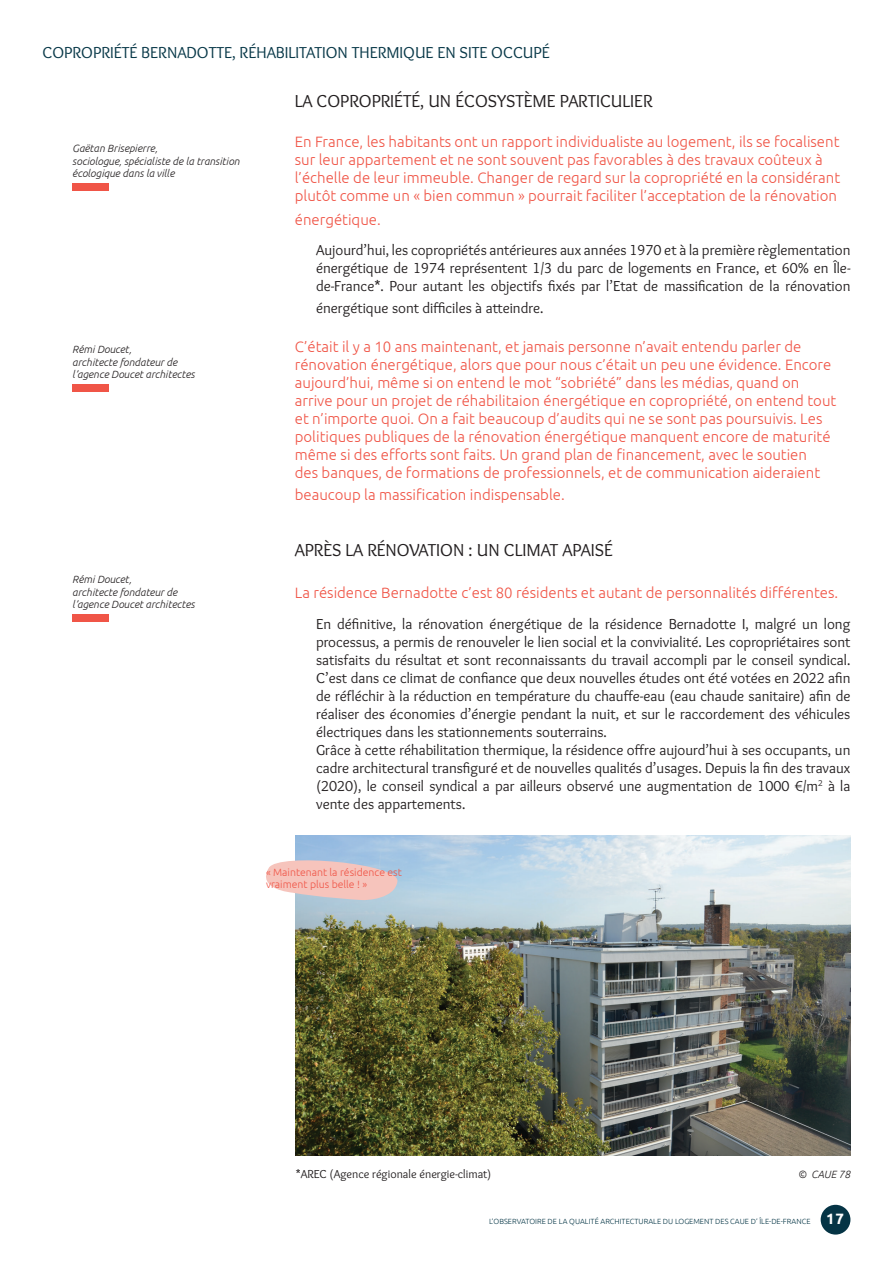
<style>
.page{position:relative;width:893px;height:1263px;background:#fff}
.page>*{position:absolute;margin:0;border:0;box-sizing:border-box;transform-origin:0 0}
.t1{font:18px "Overlock";color:#231f20}
.t2{font:16.5px "Overlock";color:#083848}
.t3{font:15px/18px "Overlock";color:#231f20;text-align:justify}
.t4{font:300 15px/18px "Ubuntu";color:#f05547}
.t5{font:12px "Overlock";color:#231f20}
.t6{font:italic 300 10.5px/12.6px "Ubuntu";color:#231f20}
.t7{font:300 10.5px/12.6px "Ubuntu";color:#f05547}
.t8{font:300 7.5px "Ubuntu";color:#083848}
.s1{font-weight:700;font-size:15px;color:#fff}
</style>
<div class="page">
<img style="left:295px;top:835px;width:555px;height:320px">
<div style="left:821px;top:1205px;width:29px;height:29px;background:#053445;border-radius:50%"></div>
<div style="left:73px;top:614px;width:36px;height:7px;background:#f05547"></div>
<div style="left:73px;top:384px;width:36px;height:7px;background:#f05547"></div>
<div style="left:73px;top:183px;width:36px;height:8px;background:#f05547"></div>
<svg style="left:266px;top:852px;width:134px;height:48px;background:#e0c9cc"></svg>
<p class="t2" style="left:43px;top:44px;width:509px">COPROPRIÉTÉ BERNADOTTE, RÉHABILITATION THERMIQUE EN SITE OCCUPÉ</p>
<p class="t1" style="left:295px;top:91px;width:359px">LA COPROPRIÉTÉ, UN ÉCOSYSTÈME PARTICULIER</p>
<p class="t4" style="left:295px;top:132px;width:547px">En France, les habitants ont un rapport individualiste au logement, ils se focalisent sur leur appartement et ne sont souvent pas favorables à des travaux coûteux à l’échelle de leur immeuble. Changer de regard sur la copropriété en la considérant plutôt comme un « bien commun » pourrait faciliter l’acceptation de la rénovation</p>
<p class="t4" style="left:295px;top:210px;width:87px">énergétique.</p>
<p class="t3" style="left:316px;top:242px;width:536px">Aujourd’hui, les copropriétés antérieures aux années 1970 et à la première règlementation énergétique de 1974 représentent 1/3 du parc de logements en France, et 60% en Île&shy;de-France*. Pour autant les objectifs fixés par l’Etat de massification de la rénovation</p>
<p class="t3" style="left:316px;top:299px;width:229px">énergétique sont difficiles à atteindre.</p>
<p class="t4" style="left:295px;top:338px;width:543px">C’était il y a 10 ans maintenant, et jamais personne n’avait entendu parler de rénovation énergétique, alors que pour nous c’était un peu une évidence. Encore aujourd’hui, même si on entend le mot “sobriété” dans les médias, quand on arrive pour un projet de réhabilitaion énergétique en copropriété, on entend tout et n’importe quoi. On a fait beaucoup d’audits qui ne se sont pas poursuivis. Les politiques publiques de la rénovation énergétique manquent encore de maturité même si des efforts sont faits. Un grand plan de financement, avec le soutien<br>des banques, de formations de professionnels, et de communication aideraient</p>
<p class="t4" style="left:295px;top:485px;width:271px">beaucoup la massification indispensable.</p>
<p class="t1" style="left:295px;top:539px;width:319px">APRÈS LA RÉNOVATION : UN CLIMAT APAISÉ</p>
<p class="t4" style="left:295px;top:584px;width:545px">La résidence Bernadotte c’est 80 résidents et autant de personnalités différentes.</p>
<p class="t3" style="left:316px;top:615px;width:536px;text-align:left">En définitive, la rénovation énergétique de la résidence Bernadotte I, malgré un long processus, a permis de renouveler le lien social et la convivialité. Les copropriétaires sont satisfaits du résultat et sont reconnaissants du travail accompli par le conseil syndical.<br>C’est dans ce climat de confiance que deux nouvelles études ont été votées en 2022 afin de réfléchir à la réduction en température du chauffe-eau (eau chaude sanitaire) afin de réaliser des économies d’énergie pendant la nuit, et sur le raccordement des véhicules électriques dans les stationnements souterrains.<br>Grâce à cette réhabilitation thermique, la résidence offre aujourd’hui à ses occupants, un cadre architectural transfiguré et de nouvelles qualités d’usages. Depuis la fin des travaux (2020), le conseil syndical a par ailleurs observé une augmentation de 1000 €/m<sup>2</sup> à la vente des appartements.</p>
<p class="t6" style="left:72px;top:142px;width:169px">Gaëtan Brisepierre,<br>sociologue, spécialiste de la transition écologique dans la ville</p>
<p class="t6" style="left:72px;top:343px;width:124px">Rémi Doucet,<br>architecte fondateur de l’agence Doucet architectes</p>
<p class="t6" style="left:72px;top:573px;width:124px">Rémi Doucet,<br>architecte fondateur de l’agence Doucet architectes</p>
<p class="t7" style="left:266px;top:865px;width:137px">« Maintenant la résidence est vraiment plus belle ! »</p>
<p class="t5" style="left:296px;top:1167px;width:197px">*AREC (Agence régionale énergie-climat)</p>
<p class="t6" style="left:798px;top:1168px;width:54px">© CAUE 78</p>
<p class="t8" style="left:489px;top:1217px;width:357px">L’OBSERVATOIRE DE LA QUALITÉ ARCHITECTURALE DU LOGEMENT DES CAUE D’ ÎLE-DE-FRANCE <span class="s1">17</span></p>
</div>
